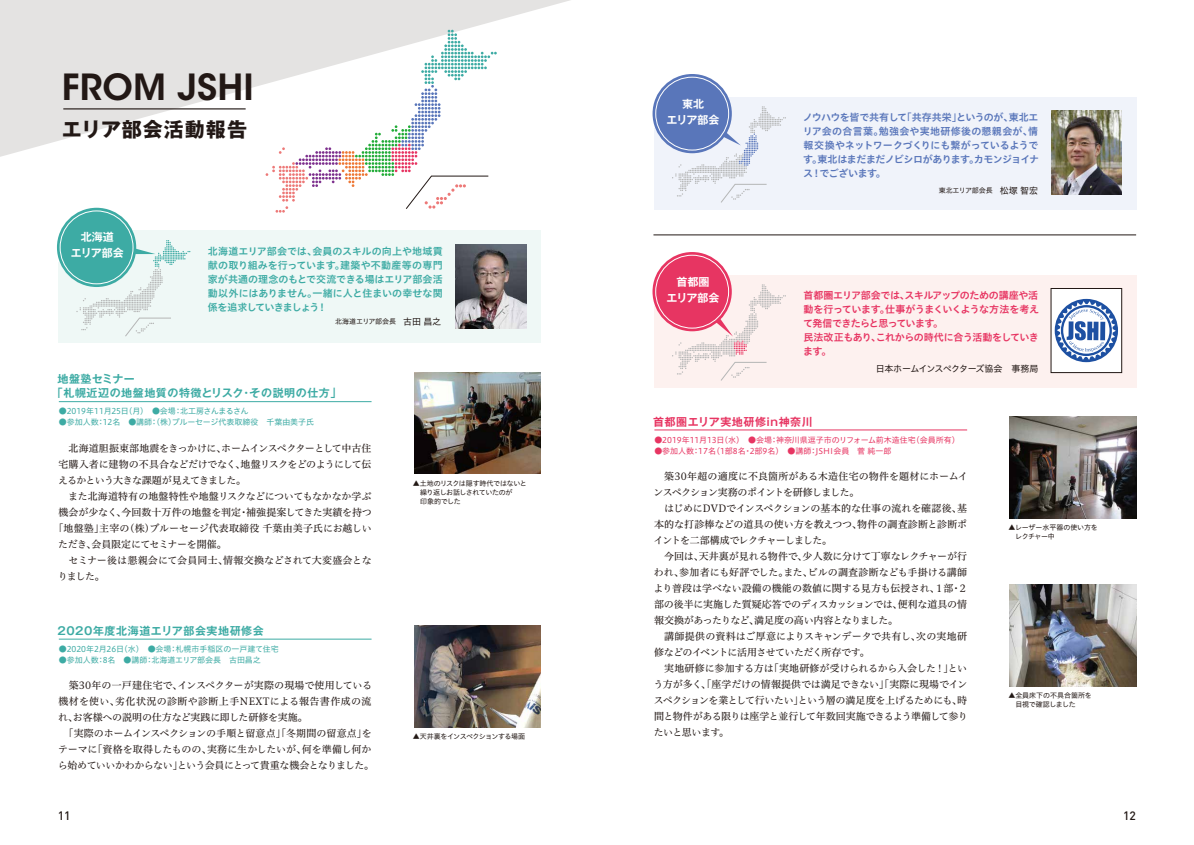
<style>
.page{position:relative;width:1194px;height:845px;background:#fff}
.page>*{position:absolute;margin:0;border:0;box-sizing:border-box;transform-origin:0 0}
.t1{font:600 35.8px "ITC Avant Garde Std";letter-spacing:.005em;color:#221815}
.t2{font:700 20px "Gothic MB101 Pro";letter-spacing:.05em;color:#221815}
.t3{font:500 12px "DIN";color:#221815}
.t4{font:700 11px/14px "Gothic MB101 Pro De";letter-spacing:.05em;color:#3daba4}
.t5{font:700 11px/16px "Gothic MB101 Pro De";color:#fff;text-align:center}
.t6{font:700 11px "Gothic MB101 Pro De";letter-spacing:.05em;color:#e73562}
.t7{font:10px/16px "Hiragino UD Serif Std W4";letter-spacing:-.02em;color:#221815}
.t8{font:10px/14px "Hiragino UD Sans Std W6";letter-spacing:-.05em;color:#5976ba;text-align:justify}
.t9{font:10px/14px "Hiragino UD Sans Std W6";letter-spacing:-.02em;color:#3daba4;text-align:justify}
.t10{font:10px/14px "Hiragino UD Sans Std W6";letter-spacing:-.045em;color:#e73562}
.t11{font:10px "Hiragino UD Serif Std W4";letter-spacing:-.04em;color:#221815}
.t12{font:10px "Hiragino UD Serif Std W4";letter-spacing:.01em;color:#221815}
.t13{font:10px "Hiragino UD Serif Std W4";letter-spacing:-.045em;color:#221815}
.t14{font:10px "Hiragino UD Serif Std W4";letter-spacing:.005em;color:#221815}
.t15{font:10px "Hiragino UD Serif Std W4";letter-spacing:-.075em;color:#221815}
.t16{font:9px "Hiragino UD Sans Std W4";letter-spacing:-.06em;color:#221815}
.t17{font:8px "Hiragino UD Sans Std W4";color:#3daba4}
.t18{font:8px "Hiragino UD Sans Std W4";color:#e73562}
.t19{font:7px/9px "Hiragino UD Sans Std W4";letter-spacing:-.035em;color:#221815}
.t20{font:7px/9px "Hiragino UD Sans Std W4";letter-spacing:-.015em;color:#221815}
.t21{font:7px "Hiragino UD Sans Std W4";letter-spacing:-.07em;color:#221815}
.t22{font:7px "Hiragino UD Sans Std W4";letter-spacing:-.01em;color:#221815}
.s1{font-size:9px}
</style>
<div class="page">
<div style="left:654px;top:97px;width:482px;height:112px;background:#f0f3fa"></div>
<div style="left:651px;top:92px;width:39px;height:36px;background:#fff"></div>
<div style="left:652px;top:74px;width:79px;height:79px;background:#5976ba;border-radius:50%"></div>
<div style="left:654px;top:275px;width:482px;height:112px;background:#fdf1ef"></div>
<div style="left:651px;top:270px;width:39px;height:36px;background:#fff"></div>
<div style="left:652px;top:252px;width:79px;height:79px;background:#e73562;border-radius:50%"></div>
<img style="left:1009px;top:416px;width:127px;height:102px">
<img style="left:1009px;top:584px;width:127px;height:102px">
<img style="left:1051px;top:110px;width:70px;height:84px">
<div style="left:1050px;top:288px;width:71px;height:85px;background:#fff;border:1px solid #221815"></div>
<svg style="left:672px;top:106px;width:114px;height:97px"></svg>
<hr style="left:654px;top:430px;width:313px;height:1px;background:#e73562">
<svg style="left:672px;top:284px;width:114px;height:97px"></svg>
<hr style="left:653px;top:235px;width:483px;height:1px;background:#221815">
<div style="left:58px;top:231px;width:482px;height:112px;background:#eff8f6"></div>
<svg style="left:57px;top:226px;width:6px;height:35px"></svg>
<div style="left:57px;top:208px;width:79px;height:79px;background:#3daba4;border-radius:50%"></div>
<img style="left:414px;top:372px;width:126px;height:102px">
<img style="left:414px;top:625px;width:126px;height:102px">
<svg style="left:0;top:0;width:570px;height:157px;fill:#e4e3e2"></svg>
<hr style="left:59px;top:401px;width:312px;height:1px;background:#3daba4">
<hr style="left:59px;top:639px;width:312px;height:1px;background:#3daba4">
<svg style="left:265px;top:30px;width:232px;height:183px"></svg>
<img style="left:455px;top:244px;width:71px;height:84px">
<hr style="left:63px;top:108px;width:183px;height:1px;background:#221815">
<svg style="left:76px;top:240px;width:114px;height:97px"></svg>
<svg style="left:1054px;top:299px;width:64px;height:63px"></svg>
<h1 class="t1" style="left:62px;top:64px;width:193px">FROM JSHI</h1>
<h2 class="t2" style="left:62px;top:113px;width:187px">エリア部会活動報告</h2>
<p class="t5" style="left:71px;top:228px;width:54px">北海道<br>エリア部会</p>
<p class="t9" style="left:208px;top:244px;width:236px">北海道エリア部会では、会員のスキルの向上や地域貢献の取り組みを行っています。建築や不動産等の専門家が共通の理念のもとで交流できる場はエリア部会活動以外にはありません。一緒に人と住まいの幸せな関係を追求していきましょう！</p>
<p class="t22" style="left:335px;top:316px;width:107px">北海道エリア部会長　<span class="s1">古田 昌之</span></p>
<p class="t4" style="left:52px;top:371px;width:291px;text-indent:6px">地盤塾セミナー<br>「札幌近辺の地盤地質の特徴とリスク・その説明の仕方」</p>
<p class="t17" style="left:59px;top:405px;width:191px">●2019年11月25日（月）　●会場：北工房さんまるさん</p>
<p class="t17" style="left:59px;top:416px;width:257px">●参加人数：12名　●講師：（株）ブルーセージ代表取締役　千葉由美子氏</p>
<p class="t13" style="left:69px;top:440px;width:304px">北海道胆振東部地震をきっかけに、ホームインスペクターとして中古住</p>
<p class="t11" style="left:58px;top:456px;width:314px">宅購入者に建物の不具合などだけでなく、地盤リスクをどのようにして伝</p>
<p class="t15" style="left:58px;top:472px;width:190px">えるかという大きな課題が見えてきました。</p>
<p class="t7" style="left:58px;top:487px;width:315px">　また北海道特有の地盤特性や地盤リスクなどについてもなかなか学ぶ</p>
<p class="t7" style="left:58px;top:503px;width:315px">機会が少なく、今回数十万件の地盤を判定・補強提案してきた実績を持つ</p>
<p class="t12" style="left:53px;top:520px;width:320px">「地盤塾」主宰の（株）ブルーセージ代表取締役 千葉由美子氏にお越しい</p>
<p class="t7" style="left:58px;top:535px;width:170px">ただき、会員限定にてセミナーを開催。</p>
<p class="t14" style="left:58px;top:552px;width:315px">　セミナー後は懇親会にて会員同士、情報交換などされて大変盛会とな</p>
<p class="t7" style="left:58px;top:567px;width:48px">りました。</p>
<p class="t4" style="left:57px;top:622px;width:208px">2020年度北海道エリア部会実地研修会</p>
<p class="t17" style="left:59px;top:643px;width:221px">●2020年2月26日（水）　●会場：札幌市手稲区の一戸建て住宅</p>
<p class="t17" style="left:59px;top:654px;width:203px">●参加人数：8名　●講師：北海道エリア部会長　古田昌之</p>
<p class="t7" style="left:58px;top:677px;width:318px;text-indent:11px">築30年の一戸建住宅で、インスペクターが実際の現場で使用している機材を使い、劣化状況の診断や診断上手NEXTによる報告書作成の流れ、お客様への説明の仕方など実践に即した研修を実施。<br>　「実際のホームインスペクションの手順と留意点」「冬期間の留意点」をテーマに「資格を取得したものの、実務に生かしたいが、何を準備し何から始めていいかわからない」という会員にとって貴重な機会となりました。</p>
<p class="t19" style="left:420px;top:478px;width:108px;text-indent:-7px">▲土地のリスクは隠す時代ではないと繰り返しお話しされていたのが<br>印象的でした</p>
<p class="t21" style="left:413px;top:731px;width:114px">▲天井裏をインスペクションする場面</p>
<p class="t5" style="left:666px;top:94px;width:54px">東北<br>エリア部会</p>
<p class="t5" style="left:666px;top:272px;width:54px">首都圏<br>エリア部会</p>
<p class="t8" style="left:802px;top:110px;width:238px">ノウハウを皆で共有して「共存共栄」というのが、東北エリア会の合言葉。勉強会や実地研修後の懇親会が、情報交換やネットワークづくりにも繋がっているようです。東北はまだまだノビシロがあります。カモンジョイナス！でございます。</p>
<p class="t19" style="left:938px;top:186px;width:101px">東北エリア部会長　<span class="s1">松塚 智宏</span></p>
<p class="t10" style="left:803px;top:288px;width:238px">首都圏エリア部会では、スキルアップのための講座や活動を行っています。仕事がうまくいくような方法を考えて発信できたらと思っています。<br>民法改正もあり、これからの時代に合う活動をしていきます。</p>
<p class="t16" style="left:875px;top:362px;width:164px">日本ホームインスペクターズ協会　事務局</p>
<p class="t6" style="left:653px;top:412px;width:161px">首都圏エリア実地研修in神奈川</p>
<p class="t18" style="left:654px;top:433px;width:307px">●2019年11月13日（水）　●会場：神奈川県逗子市のリフォーム前木造住宅（会員所有）</p>
<p class="t18" style="left:654px;top:444px;width:238px">●参加人数：17名（1部8名・2部9名）　●講師：JSHI会員　菅 純一郎</p>
<p class="t7" style="left:653px;top:468px;width:316px;text-indent:11px">築30年超の適度に不良箇所がある木造住宅の物件を題材にホームインスペクション実務のポイントを研修しました。<br>　はじめにDVDでインスペクションの基本的な仕事の流れを確認後、基本的な打診棒などの道具の使い方を教えつつ、物件の調査診断と診断ポイントを二部構成でレクチャーしました。<br>　今回は、天井裏が見れる物件で、少人数に分けて丁寧なレクチャーが行われ、参加者にも好評でした。また、ビルの調査診断なども手掛ける講師より普段は学べない設備の機能の数値に関する見方も伝授され、１部・２部の後半に実施した質疑応答でのディスカッションでは、便利な道具の情報交換があったりなど、満足度の高い内容となりました。<br>　講師提供の資料はご厚意によりスキャンデータで共有し、次の実地研修などのイベントに活用させていただく所存です。<br>　実地研修に参加する方は「実地研修が受けられるから入会した！」という方が多く、「座学だけの情報提供では満足できない」「実際に現場でインスペクションを業として行いたい」という層の満足度を上げるためにも、時間と物件がある限りは座学と並行して年数回実施できるよう準備して参りたいと思います。</p>
<p class="t19" style="left:1015px;top:522px;width:84px;text-indent:-7px">▲レーザー水平器の使い方をレクチャー中</p>
<p class="t20" style="left:1015px;top:690px;width:78px;text-indent:-7px">▲全員床下の不具合箇所を目視で確認しました</p>
<p class="t3" style="left:58px;top:808px;width:14px">11</p>
<p class="t3" style="left:1123px;top:808px;width:14px">12</p>
</div>
